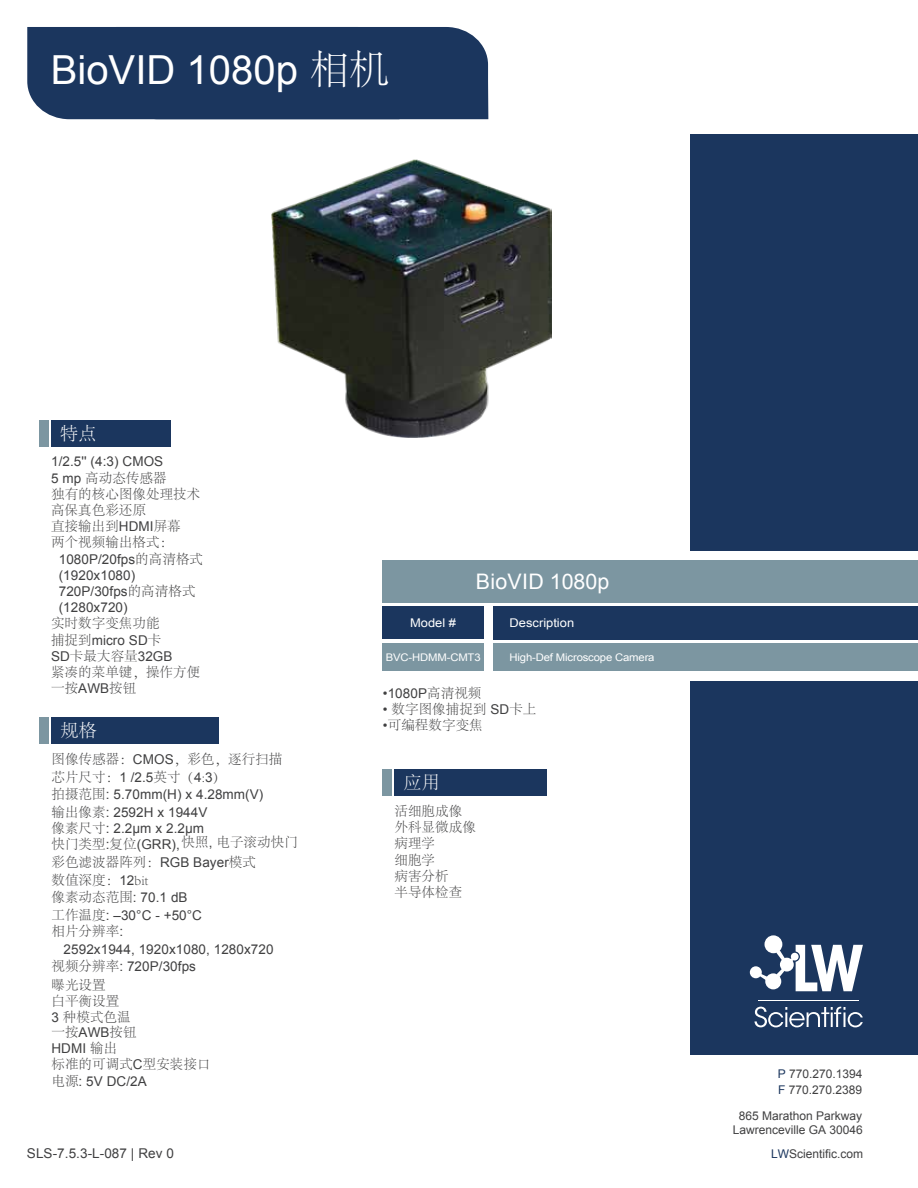
<style>
.page{position:relative;width:918px;height:1188px;background:#fff}
.page>*{position:absolute;margin:0;border:0;box-sizing:border-box;transform-origin:0 0}
.t1{font:40.05px "Arial";color:#fff}
.t2{font:21.45px "Arial";letter-spacing:.015em;color:#fff}
.t3{font:300 18px "Adobe Song Std";color:#fff}
.t4{font:13.5px/16.2px "Arial";letter-spacing:.005em;color:#404041}
.t5{font:300 13.5px/16.2px "Adobe Song Std";letter-spacing:.005em;color:#404041}
.t6{font:12px/16.5px "Arial";color:#404041}
.t7{font:12px "Arial";color:#fff;scale:1.08 1}
.t8{font:10.5px "Arial";letter-spacing:-.015em;color:#fff;scale:1.08 1}
.s1{font-family:"Adobe Song Std";font-weight:300}
.s2{font-family:"Arial";font-weight:400}
.s3{color:#1b365e}
</style>
<div class="page">
<div style="left:690px;top:681px;width:228px;height:373px;background:#1b365e"></div>
<div style="left:690px;top:134px;width:228px;height:417px;background:#1b365e"></div>
<div style="left:493px;top:606px;width:425px;height:33px;background:#1b365e"></div>
<div style="left:493px;top:643px;width:425px;height:28px;background:#7c96a1"></div>
<div style="left:382px;top:643px;width:102px;height:28px;background:#7c96a1"></div>
<div style="left:382px;top:606px;width:102px;height:33px;background:#1b365e"></div>
<svg style="left:755px;top:1007px;width:108px;height:20px"></svg>
<hr style="left:759px;top:1000px;width:100px;height:1px;background:#fff">
<svg style="left:749px;top:935px;width:114px;height:56px"></svg>
<div style="left:382px;top:561px;width:536px;height:42px;background:#7c96a1"></div>
<div style="left:27px;top:27px;width:461px;height:92px;background:#1b365e"></div>
<div style="left:394px;top:769px;width:153px;height:27px;background:#1b365e"></div>
<div style="left:382px;top:769px;width:9px;height:27px;background:#7c96a1"></div>
<div style="left:51px;top:420px;width:120px;height:27px;background:#1b365e"></div>
<div style="left:39px;top:420px;width:9px;height:27px;background:#7c96a1"></div>
<div style="left:51px;top:717px;width:168px;height:27px;background:#1b365e"></div>
<div style="left:39px;top:717px;width:9px;height:27px;background:#7c96a1"></div>
<img style="left:272px;top:159px;width:280px;height:279px">
<h1 class="t1" style="left:51px;top:44px;width:340px">BioVID 1080p <span class="s1">相机</span></h1>
<h3 class="t3" style="left:60px;top:424px;width:38px">特点</h3>
<p class="t4" style="left:51px;top:454px;width:114px">1/2.5'' (4:3) CMOS</p>
<p class="t5" style="left:51px;top:470px;width:151px"><span class="s2">5 mp</span> 高动态传感器<br>独有的核心图像处理技术高保真色彩还原<br>直接输出到<span class="s2">HDMI</span>屏幕<br>两个视频输出格式：</p>
<p class="t4" style="left:59px;top:551px;width:146px">1080P/20fps<span class="s1">的高清格式</span>(1920x1080)<br>720P/30fps<span class="s1">的高清格式</span>(1280x720)</p>
<p class="t5" style="left:51px;top:616px;width:110px">实时数字变焦功能</p>
<p class="t4" style="left:51px;top:632px;width:123px"><span class="s1">捕捉到</span>micro SD<span class="s1">卡<br></span>SD<span class="s1">卡最大容量</span>32GB</p>
<p class="t5" style="left:51px;top:665px;width:151px">紧凑的菜单键，操作方便一按<span class="s2">AWB</span>按钮</p>
<h3 class="t3" style="left:60px;top:721px;width:38px">规格</h3>
<p class="t5" style="left:51px;top:751px;width:232px;line-height:17.7px">图像传感器：<span class="s2">CMOS</span>，彩色，逐行扫描芯片尺寸：<span class="s2">1 /2.5</span>英寸（<span class="s2">4</span>:<span class="s2">3</span>）</p>
<p class="t4" style="left:51px;top:786px;width:213px;line-height:17.7px"><span class="s1">拍摄范围</span>: 5.70mm(H) x 4.28mm(V)<span class="s1">输出像素</span>: 2592H x 1944V</p>
<p class="t4" style="left:51px;top:821px;width:154px"><span class="s1">像素尺寸</span>: 2.2µm x 2.2µm</p>
<p class="t5" style="left:51px;top:832px;width:248px;line-height:20.2px">快门类型<span class="s2">:</span>复位<span class="s2">(GRR),</span> 快照<span class="s2">,</span> 电子滚动快门彩色滤波器阵列：<span class="s2">RGB Bayer</span>模式</p>
<p class="t5" style="left:51px;top:872px;width:98px">数值深度：<span class="s2">12</span>bit</p>
<p class="t4" style="left:51px;top:889px;width:152px;line-height:17.7px"><span class="s1">像素动态范围</span>: 70.1 dB<span class="s1">工作温度</span>: –30°C - +50°C</p>
<p class="t5" style="left:51px;top:923px;width:73px">相片分辨率<span class="s2">:</span></p>
<p class="t4" style="left:51px;top:940px;width:224px;line-height:17.7px;text-indent:12px">2592x1944, 1920x1080, 1280x720<span class="s1">视频分辨率</span>: 720P/30fps</p>
<p class="t5" style="left:51px;top:978px;width:87px;line-height:15.6px">曝光设置<br>白平衡设置<br><span class="s2">3</span> 种模式色温一按<span class="s2">AWB</span>按钮</p>
<p class="t4" style="left:51px;top:1041px;width:67px">HDMI <span class="s1">输出</span></p>
<p class="t5" style="left:51px;top:1057px;width:161px">标准的可调式<span class="s2">C</span>型安装接口</p>
<p class="t4" style="left:51px;top:1073px;width:97px"><span class="s1">电源</span>: 5V DC/2A</p>
<h2 class="t2" style="left:476px;top:568px;width:135px">BioVID 1080p</h2>
<p class="t7" style="left:410px;top:614px;width:44px">Model #</p>
<p class="t7" style="left:510px;top:614px;width:61px">Description</p>
<p class="t8" style="left:386px;top:651px;width:89px">BVC-HDMM-CMT3</p>
<p class="t8" style="left:510px;top:651px;width:136px">High-Def Microscope Camera</p>
<p class="t4" style="left:383px;top:685px;width:100px">•1080P<span class="s1">高清视频</span></p>
<p class="t5" style="left:383px;top:701px;width:155px"><span class="s2">•</span> 数字图像捕捉到 <span class="s2">SD</span>卡上</p>
<p class="t5" style="left:383px;top:718px;width:101px"><span class="s2">•</span>可编程数字变焦</p>
<h3 class="t3" style="left:403px;top:773px;width:38px">应用</h3>
<p class="t5" style="left:394px;top:803px;width:83px">活细胞成像外科显微成像病理学<br>细胞学<br>病害分析<br>半导体检查</p>
<p class="t6" style="left:778px;top:1065px;width:86px"><span class="s3">P</span> 770.270.1394<br><span class="s3">F</span> 770.270.2389</p>
<p class="t6" style="left:733px;top:1108px;width:132px;line-height:14.4px;text-align:center">865 Marathon Parkway<br>Lawrenceville GA 30046</p>
<p class="t4" style="left:27px;top:1145px;width:148px">SLS-7.5.3-L-087 | Rev 0</p>
<p class="t6" style="left:771px;top:1145px;width:94px"><span class="s3">LW</span>Scientific.com</p>
</div>
